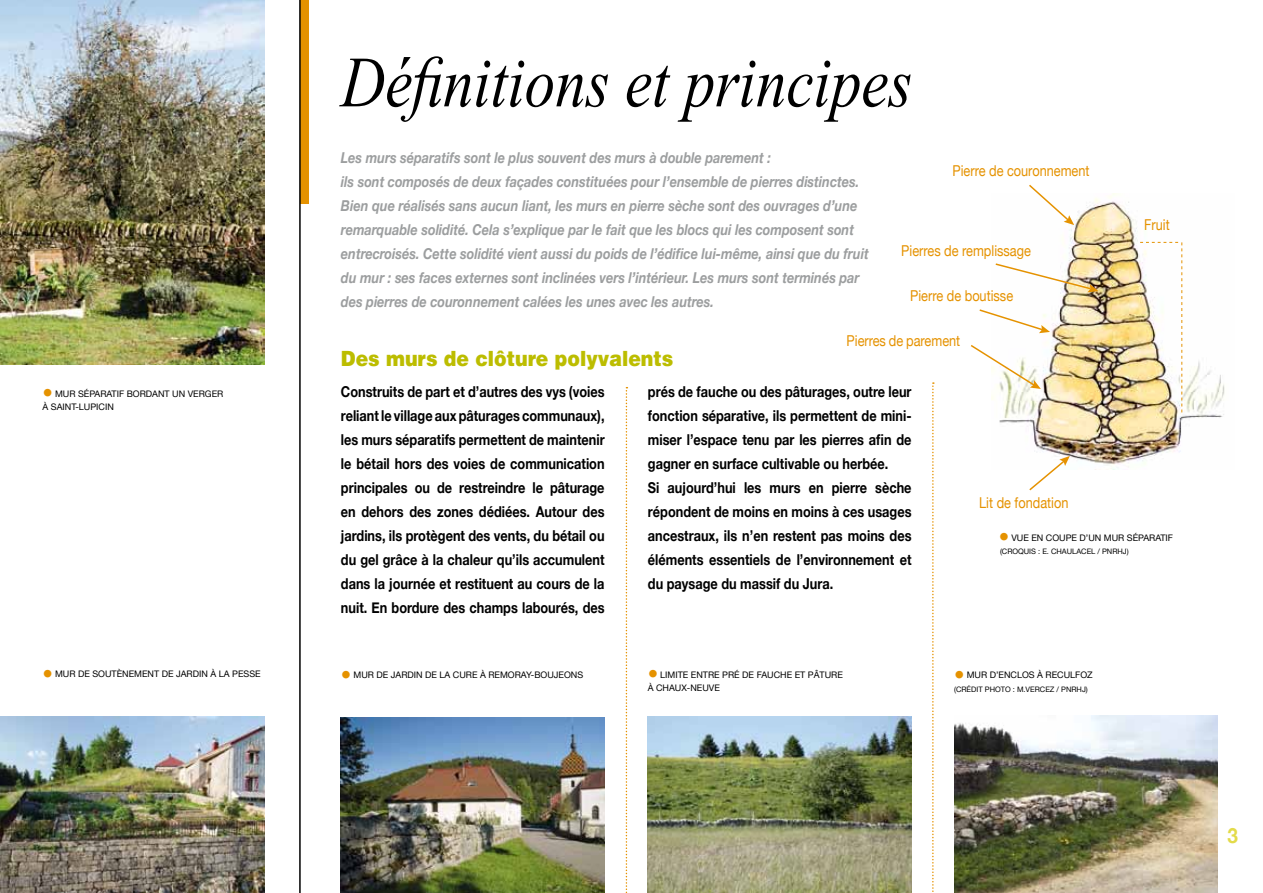
<style>
.page{position:relative;width:1263px;height:893px;background:#fff}
.page>*{position:absolute;margin:0;border:0;box-sizing:border-box;transform-origin:0 0}
.t1{font:italic 72px "Times New Roman";color:#000;scale:.85 1}
.t2{font:900 21px "Helvetica";color:#bcbd00;scale:.9 1}
.t3{font:700 21px "Helvetica Neue";color:#e3db4a;scale:.9 1}
.t4{font:700 15px/24px "Helvetica Neue";color:#000;text-align:justify;scale:.85 1}
.t5{font:italic 700 15px/24px "Helvetica Neue";color:#9c9e9f;scale:.85 1}
.t6{font:15px "Helvetica Neue";color:#e59200;scale:.85 1}
.t7{font:9px/13.5px "Helvetica Neue";color:#000}
.t8{font:7.5px "Helvetica Neue";color:#000}
.s1{font-style:italic;font-size:21px;color:#e59200}
</style>
<div class="page">
<img style="left:1px;top:717px;width:263px;height:176px">
<img style="left:0;top:0;width:264px;height:364px">
<svg style="left:626px;top:387px;width:1px;height:506px"></svg>
<svg style="left:932px;top:382px;width:2px;height:510px"></svg>
<img style="left:954px;top:716px;width:264px;height:177px">
<img style="left:648px;top:717px;width:263px;height:176px">
<img style="left:341px;top:717px;width:264px;height:176px">
<div style="left:300px;top:0;width:9px;height:203px;background:#e59200"></div>
<hr style="left:299px;top:0;width:2px;height:893px;background:#000">
<img style="left:991px;top:193px;width:234px;height:274px">
<svg style="left:1027px;top:184px;width:47px;height:41px"></svg>
<svg style="left:994px;top:262px;width:104px;height:30px"></svg>
<svg style="left:979px;top:308px;width:71px;height:25px"></svg>
<svg style="left:970px;top:343px;width:71px;height:46px"></svg>
<svg style="left:1028px;top:456px;width:42px;height:35px"></svg>
<img style="left:1140px;top:242px;width:42px;height:170px">
<p class="t7" style="left:43px;top:386px;width:182px"><span class="s1">•</span> MUR SÉPARATIF BORDANT UN VERGER<br>À SAINT-LUPICIN</p>
<p class="t7" style="left:43px;top:666px;width:220px"><span class="s1">•</span> MUR DE SOUTÈNEMENT DE JARDIN À LA PESSE</p>
<h1 class="t1" style="left:341px;top:33px;width:673px">Définitions et principes</h1>
<p class="t5" style="left:341px;top:146px;width:622px">Les murs séparatifs sont le plus souvent des murs à double parement :<br>ils sont composés de deux façades constituées pour l’ensemble de pierres distinctes.<br>Bien que réalisés sans aucun liant, les murs en pierre sèche sont des ouvrages d’une remarquable solidité. Cela s’explique par le fait que les blocs qui les composent sont entrecroisés. Cette solidité vient aussi du poids de l’édifice lui-même, ainsi que du fruit du mur : ses faces externes sont inclinées vers l’intérieur. Les murs sont terminés par des pierres de couronnement calées les unes avec les autres.</p>
<p class="t6" style="left:952px;top:158px;width:163px">Pierre de couronnement</p>
<p class="t6" style="left:901px;top:237px;width:154px">Pierres de remplissage</p>
<p class="t6" style="left:910px;top:283px;width:123px">Pierre de boutisse</p>
<h2 class="t2" style="left:341px;top:345px;width:371px">Des murs de clôture polyvalents</h2>
<p class="t6" style="left:846px;top:328px;width:135px">Pierres de parement</p>
<p class="t6" style="left:1144px;top:211px;width:32px">Fruit</p>
<p class="t4" style="left:341px;top:379px;width:312px">Construits de part et d’autres des vys (voies reliant le village aux pâturages communaux), les murs séparatifs permettent de maintenir le bétail hors des voies de communication principales ou de restreindre le pâturage en dehors des zones dédiées. Autour des jardins, ils protègent des vents, du bétail ou du gel grâce à la chaleur qu’ils accumulent dans la journée et restituent au cours de la nuit. En bordure des champs labourés, des</p>
<p class="t4" style="left:648px;top:379px;width:312px;text-align:left">prés de fauche ou des pâturages, outre leur fonction séparative, ils permettent de mini&shy;miser l’espace tenu par les pierres afin de gagner en surface cultivable ou herbée.<br>Si aujourd’hui les murs en pierre sèche répondent de moins en moins à ces usages ancestraux, ils n’en restent pas moins des éléments essentiels de l’environnement et du paysage du massif du Jura.</p>
<p class="t6" style="left:979px;top:489px;width:107px">Lit de fondation</p>
<p class="t7" style="left:999px;top:530px;width:176px"><span class="s1">•</span> VUE EN COUPE D’UN MUR SÉPARATIF</p>
<p class="t8" style="left:1000px;top:545px;width:130px">(CROQUIS : E. CHAULACEL / PNRHJ)</p>
<p class="t7" style="left:341px;top:668px;width:244px"><span class="s1">•</span> MUR DE JARDIN DE LA CURE À REMORAY-BOUJEONS</p>
<p class="t7" style="left:648px;top:667px;width:197px"><span class="s1">•</span> LIMITE ENTRE PRÉ DE FAUCHE ET PÂTURE<br>À CHAUX-NEUVE</p>
<p class="t7" style="left:954px;top:668px;width:140px"><span class="s1">•</span> MUR D’ENCLOS À RECULFOZ</p>
<p class="t8" style="left:954px;top:683px;width:135px">(CRÉDIT PHOTO : M.VERCEZ / PNRHJ)</p>
<h2 class="t3" style="left:1227px;top:816px;width:13px">3</h2>
</div>
